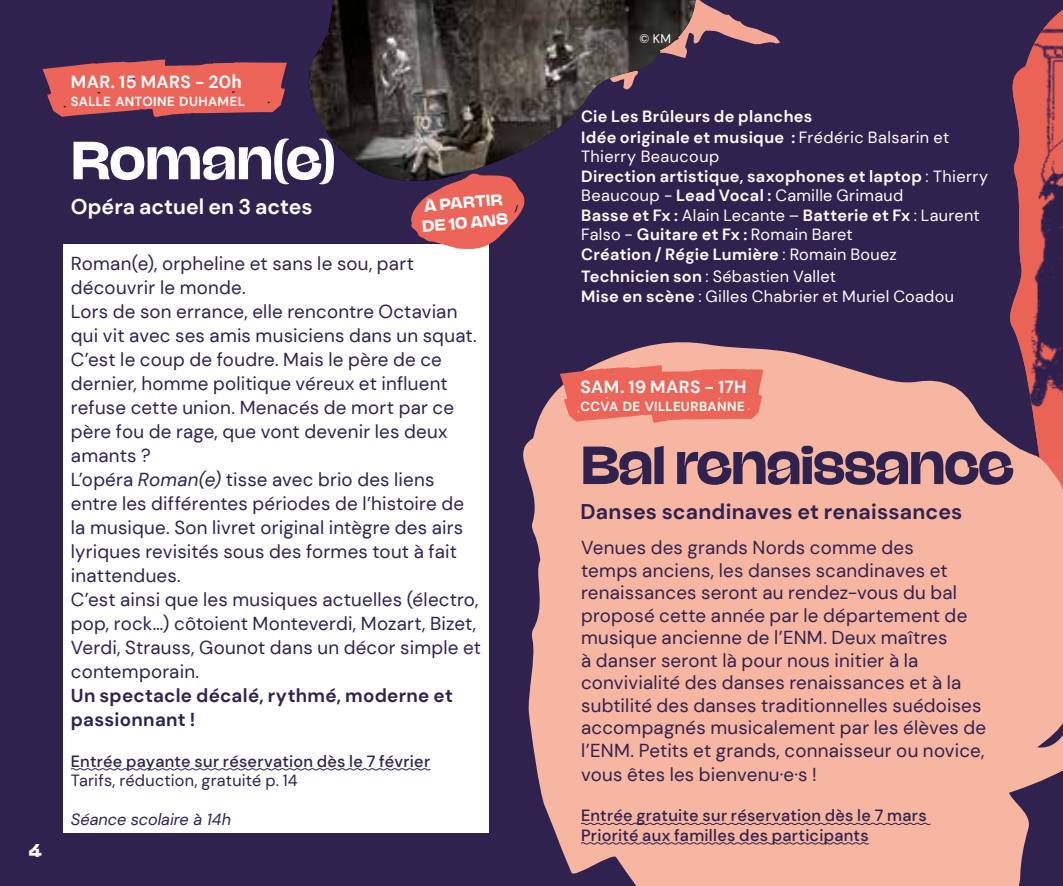
<style>
.page{position:relative;width:1063px;height:886px;background:#2f224f}
.page>*{position:absolute;margin:0;border:0;box-sizing:border-box;transform-origin:0 0}
.t1{font:700 50px "Na N Jaune Maxi";letter-spacing:-.02em;color:#2f224f}
.t2{font:700 50px "Na N Jaune Maxi";color:#fff}
.t3{font:700 21.25px "DM Sans";letter-spacing:.01em;color:#2f224f}
.t4{font:700 21.25px "DM Sans";color:#fff}
.t5{font:18.75px/24px "DM Sans";letter-spacing:.01em;color:#2f224f}
.t6{font:700 18.75px/24px "DM Sans";letter-spacing:.015em;color:#2f224f}
.t7{font:700 17.5px "DM Sans";letter-spacing:.02em;color:#fff}
.t8{font:700 17.5px "Na N Jaune Maxi";color:#fff}
.t9{font:700 16.25px/19.5px "DM Sans";letter-spacing:.02em;color:#fff}
.t10{font:500 16.25px/19.5px "DM Sans";letter-spacing:.015em;color:#2f224f}
.t11{font:16.25px/19.5px "DM Sans";letter-spacing:.015em;color:#fff}
.t12{font:16.25px "DM Sans";letter-spacing:.01em;color:#2f224f}
.t13{font:italic 16.25px "DM Sans";color:#2f224f}
.t14{font:700 15px/20px "Na N Jaune Maxi";color:#fff}
.t15{font:700 13px "DM Sans";letter-spacing:.025em;color:#fff}
.t16{font:12.5px "DM Sans";color:#fff}
.s1{font-family:"Roboto"}
.s2{font-style:italic}
.s3{font-weight:400}
.s4{font-weight:700}
</style>
<div class="page">
<img style="left:1010px;top:10px;width:53px;height:328px">
<svg style="left:523px;top:338px;width:540px;height:446px;fill:#f7b6a2"></svg>
<div style="left:527px;top:487px;width:507px;height:399px;background:#f7b6a2"></div>
<svg style="left:560px;top:365px;width:203px;height:58px;background:#ea7063"></svg>
<svg style="left:700px;top:0;width:80px;height:45px"></svg>
<div style="left:64px;top:244px;width:425px;height:589px;background:#fff"></div>
<svg style="left:70px;top:768px;width:361px;height:3px"></svg>
<svg style="left:580px;top:822px;width:351px;height:3px"></svg>
<svg style="left:580px;top:842px;width:289px;height:3px"></svg>
<svg style="left:42px;top:59px;width:245px;height:58px"></svg>
<img style="left:309px;top:0;width:387px;height:181px">
<svg style="left:410px;top:173px;width:115px;height:76px"></svg>
<p class="t8" style="left:29px;top:840px;width:15px">4</p>
<p class="t7" style="left:71px;top:71px;width:172px">MAR. 15 MARS - 20<span class="s1">h</span></p>
<p class="t15" style="left:71px;top:93px;width:176px">SALLE ANTOINE DUHAMEL</p>
<h1 class="t2" style="left:71px;top:130px;width:266px">Roman(e)</h1>
<p class="t4" style="left:71px;top:194px;width:243px">Opéra actuel en 3 actes</p>
<p class="t14" style="left:420px;top:196px;width:88px;rotate:-5deg">À PARTIR<br>DE 10 ANS</p>
<p class="t5" style="left:71px;top:252px;width:412px">Roman(e), orpheline et sans le sou, part découvrir le monde.<br>Lors de son errance, elle rencontre Octavian qui vit avec ses amis musiciens dans un squat.<br>C’est le coup de foudre. Mais le père de ce dernier, homme politique véreux et influent refuse cette union. Menacés de mort par ce père fou de rage, que vont devenir les deux amants ?<br>L’opéra <span class="s2">Roman(e)</span> tisse avec brio des liens entre les différentes périodes de l’histoire de la musique. Son livret original intègre des airs lyriques revisités sous des formes tout à fait inattendues.<br>C’est ainsi que les musiques actuelles (électro, pop, rock…) côtoient Monteverdi, Mozart, Bizet, Verdi, Strauss, Gounot dans un décor simple et contemporain.</p>
<p class="t6" style="left:71px;top:684px;width:384px">Un spectacle décalé, rythmé, moderne et passionnant !</p>
<p class="t10" style="left:71px;top:751px;width:361px">Entrée payante sur réservation dès le 7 février</p>
<p class="t12" style="left:71px;top:770px;width:228px">Tarifs, réduction, gratuité p. 14</p>
<p class="t13" style="left:71px;top:809px;width:162px">Séance scolaire à 14h</p>
<p class="t16" style="left:640px;top:31px;width:33px">© KM</p>
<p class="t9" style="left:581px;top:105px;width:370px;line-height:21.2px">Cie Les Brûleurs de planches<br>Idée originale et musique : <span class="s3">Frédéric Balsarin et</span></p>
<p class="t9" style="left:581px;top:147px;width:409px"><span class="s3">Thierry Beaucoup<br></span>Direction artistique, saxophones et laptop <span class="s3">: Thierry Beaucoup -</span> Lead Vocal : <span class="s3">Camille Grimaud<br></span>Basse et Fx : <span class="s3">Alain Lecante –</span> Batterie et Fx <span class="s3">: Laurent Falso -</span> Guitare et Fx : <span class="s3">Romain Baret<br></span>Création / Régie Lumière <span class="s3">: Romain Bouez</span></p>
<p class="t11" style="left:581px;top:267px;width:374px"><span class="s4">Technicien son</span> : Sébastien Vallet<br><span class="s4">Mise en scène</span> : Gilles Chabrier et Muriel Coadou</p>
<p class="t7" style="left:581px;top:376px;width:167px">SAM. 19 MARS - 17H</p>
<p class="t15" style="left:581px;top:398px;width:165px">CCVA DE VILLEURBANNE</p>
<h1 class="t1" style="left:581px;top:435px;width:435px">Bal renaissance</h1>
<p class="t3" style="left:581px;top:498px;width:383px">Danses scandinaves et renaissances</p>
<p class="t5" style="left:581px;top:536px;width:407px;line-height:22.8px">Venues des grands Nords comme des<br>temps anciens, les danses scandinaves et renaissances seront au rendez-vous du bal proposé cette année par le département de musique ancienne de l’ENM. Deux maîtres<br>à danser seront là pour nous initier à la convivialité des danses renaissances et à la subtilité des danses traditionnelles suédoises accompagnés musicalement par les élèves de l’ENM. Petits et grands, connaisseur ou novice, vous êtes les bienvenu·e·s !</p>
<p class="t10" style="left:581px;top:806px;width:347px">Entrée gratuite sur réservation dès le 7 mars<br>Priorité aux familles des participants</p>
</div>
